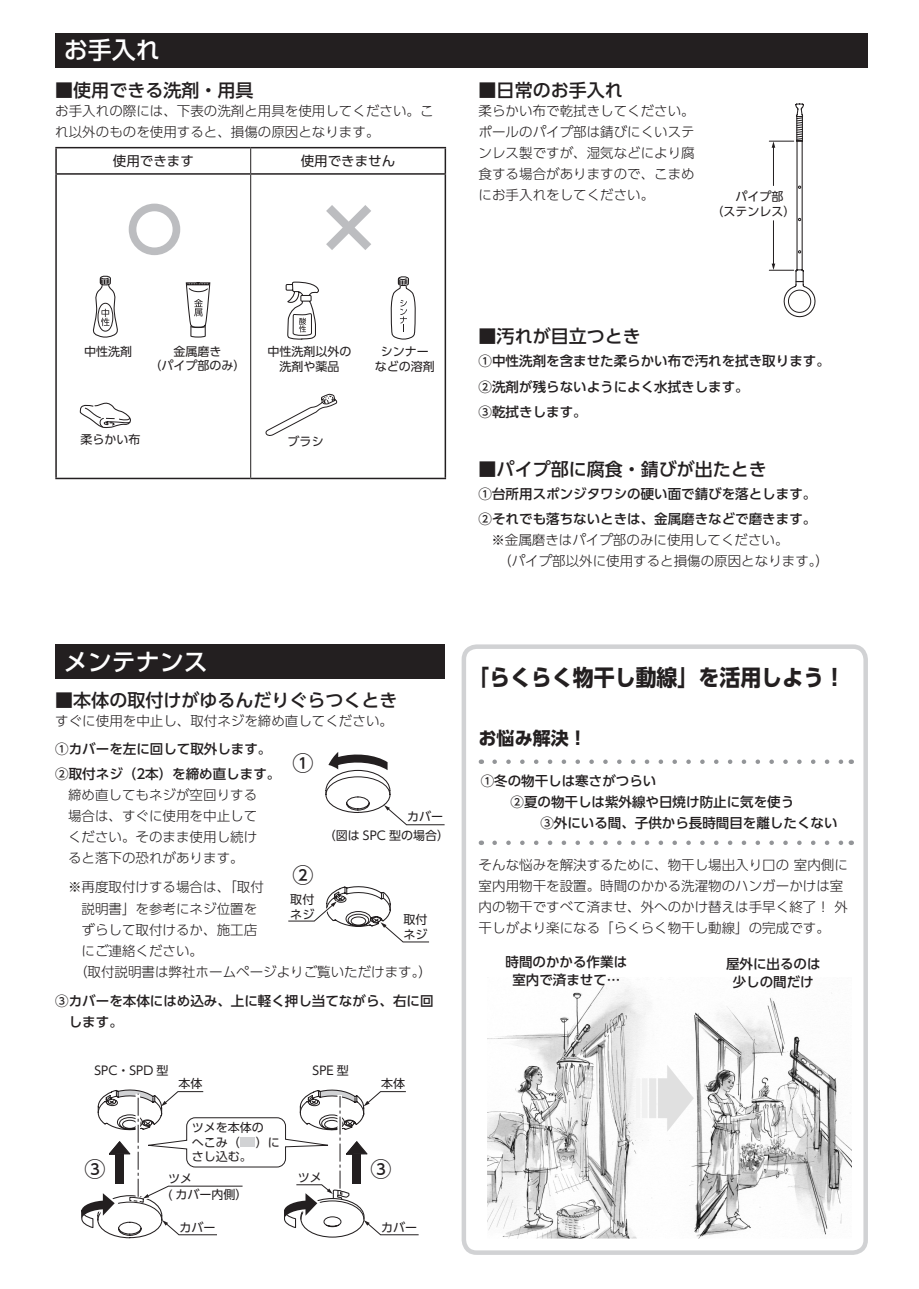
<style>
.page{position:relative;width:919px;height:1289px;background:#fff}
.page>*{position:absolute;margin:0;border:0;box-sizing:border-box;transform-origin:0 0}
.t1{font:500 24px "UD Shin Go Pro";color:#fff}
.t2{font:700 22.5px "UD Shin Go Pro";color:#231f20;scale:.93 1}
.t3{font:21px "UD Shin Go Pro Medium 90 msp RKSJ H";color:#231f20}
.t4{font:500 18px "UD Shin Go Pro";color:#231f20}
.t5{font:700 18px "UD Shin Go Pro";color:#231f20}
.t6{font:300 13.5px/21px "UD Shin Go Pro";color:#231f20}
.t7{font:500 13.5px/25.2px "UD Shin Go Pro";color:#231f20}
.t8{font:13.5px "UD Shin Go Pro";color:#231f20}
.t9{font:12px/14.4px "UD Shin Go Pro Regular 90 msp RKSJ H";color:#231f20}
</style>
<div class="page">
<div style="left:461px;top:644px;width:406px;height:610px;border:4px solid #d1d2d4;border-radius:13px"></div>
<div style="left:55px;top:33px;width:812px;height:34px;background:#231f20"></div>
<div style="left:55px;top:644px;width:389px;height:34px;background:#231f20"></div>
<svg style="left:250px;top:148px;width:1px;height:25px"></svg>
<hr style="left:250px;top:175px;width:1px;height:302px;background:#231f20">
<hr style="left:55px;top:175px;width:2px;height:302px;background:#231f20">
<hr style="left:444px;top:175px;width:2px;height:302px;background:#231f20">
<hr style="left:55px;top:477px;width:196px;height:2px;background:#231f20">
<hr style="left:251px;top:477px;width:195px;height:2px;background:#231f20">
<hr style="left:55px;top:147px;width:196px;height:1px;background:#231f20">
<hr style="left:55px;top:148px;width:2px;height:25px;background:#231f20">
<hr style="left:251px;top:147px;width:195px;height:1px;background:#231f20">
<hr style="left:444px;top:148px;width:2px;height:25px;background:#231f20">
<hr style="left:55px;top:173px;width:196px;height:2px;background:#231f20">
<hr style="left:251px;top:173px;width:195px;height:2px;background:#231f20">
<svg style="left:129px;top:204px;width:51px;height:51px"></svg>
<svg style="left:80px;top:402px;width:51px;height:26px"></svg>
<svg style="left:93px;top:275px;width:25px;height:63px"></svg>
<svg style="left:185px;top:282px;width:26px;height:56px"></svg>
<svg style="left:326px;top:205px;width:45px;height:45px"></svg>
<svg style="left:390px;top:276px;width:26px;height:64px"></svg>
<svg style="left:265px;top:393px;width:73px;height:43px"></svg>
<svg style="left:285px;top:281px;width:34px;height:59px"></svg>
<svg style="left:769px;top:103px;width:46px;height:214px"></svg>
<img style="left:487px;top:978px;width:364px;height:261px">
<svg style="left:482px;top:759px;width:368px;height:5px"></svg>
<svg style="left:482px;top:840px;width:368px;height:5px"></svg>
<svg style="left:494px;top:759px;width:349px;height:5px"></svg>
<svg style="left:494px;top:840px;width:349px;height:5px"></svg>
<svg style="left:325px;top:752px;width:119px;height:73px"></svg>
<svg style="left:288px;top:886px;width:141px;height:56px"></svg>
<svg style="left:81px;top:1089px;width:337px;height:149px"></svg>
<h1 class="t1" style="left:64px;top:31px;width:97px">お手入れ</h1>
<h3 class="t4" style="left:55px;top:75px;width:200px">■使用できる洗剤・用具</h3>
<p class="t6" style="left:55px;top:100px;width:380px">お手入れの際には、下表の洗剤と用具を使用してください。これ以外のものを使用すると、損傷の原因となります。</p>
<p class="t8" style="left:301px;top:150px;width:96px">使用できません</p>
<p class="t8" style="left:113px;top:150px;width:82px">使用できます</p>
<h3 class="t4" style="left:478px;top:75px;width:145px">■日常のお手入れ</h3>
<p class="t6" style="left:478px;top:100px;width:217px;text-align:justify">柔らかい布で乾拭きしてください。ポールのパイプ部は錆びにくいステンレス製ですが、湿気などにより腐食する場合がありますので、こまめにお手入れをしてください。</p>
<p class="t9" style="left:711px;top:189px;width:85px;text-indent:24px">パイプ部（ステンレス(</p>
<p class="t9" style="left:84px;top:343px;width:49px">中性洗剤</p>
<p class="t9" style="left:149px;top:343px;width:97px;text-align:center">金属磨き<br>（パイプ部のみ(</p>
<p class="t9" style="left:267px;top:344px;width:85px;text-align:center">中性洗剤以外の洗剤や薬品</p>
<p class="t9" style="left:375px;top:344px;width:61px;text-align:center">シンナーなどの溶剤</p>
<p class="t9" style="left:80px;top:432px;width:61px">柔らかい布</p>
<p class="t9" style="left:287px;top:434px;width:37px">ブラシ</p>
<h1 class="t1" style="left:64px;top:642px;width:145px">メンテナンス</h1>
<h3 class="t4" style="left:55px;top:685px;width:344px">■本体の取付けがゆるんだりぐらつくとき</h3>
<p class="t6" style="left:55px;top:710px;width:339px">すぐに使用を中止し、取付ネジを締め直してください。</p>
<p class="t7" style="left:55px;top:735px;width:226px">①カバーを左に回して取外します。<br>②取付ネジ（2本）を締め直します。</p>
<p class="t6" style="left:68px;top:783px;width:191px;text-align:justify">締め直してもネジが空回りする場合は、すぐに使用を中止してください。そのまま使用し続けると落下の恐れがあります。</p>
<p class="t6" style="left:68px;top:876px;width:197px">※再度取付けする場合は、「取付</p>
<p class="t6" style="left:82px;top:897px;width:177px">説明書」を参考にネジ位置を</p>
<p class="t6" style="left:82px;top:918px;width:177px">ずらして取付けるか、施工店</p>
<p class="t6" style="left:82px;top:939px;width:123px">にご連絡ください。</p>
<p class="t6" style="left:74px;top:960px;width:359px">（取付説明書は弊社ホームページよりご覧いただけます (。</p>
<p class="t7" style="left:69px;top:990px;width:366px;line-height:21px;text-indent:-14px">③カバーを本体にはめ込み、上に軽く押し当てながら、右に回します。</p>
<h3 class="t3" style="left:292px;top:746px;width:22px">1</h3>
<p class="t9" style="left:324px;top:807px;width:127px;line-height:18.1px;text-indent:83px">カバー（図は SPC 型の場合(</p>
<h3 class="t3" style="left:292px;top:858px;width:22px">2</h3>
<p class="t9" style="left:290px;top:891px;width:25px;line-height:15px">取付ネジ</p>
<p class="t9" style="left:403px;top:911px;width:25px;line-height:15px">取付ネジ</p>
<p class="t9" style="left:94px;top:1062px;width:75px">SPC・SPD 型</p>
<p class="t9" style="left:312px;top:1062px;width:38px">SPE 型</p>
<p class="t9" style="left:178px;top:1075px;width:25px">本体</p>
<p class="t9" style="left:381px;top:1075px;width:25px">本体</p>
<h3 class="t3" style="left:84px;top:1151px;width:22px">3</h3>
<p class="t9" style="left:192px;top:1120px;width:89px">ツメを本体の<br>へこみ（　 ）にさし込む。</p>
<p class="t9" style="left:168px;top:1169px;width:81px;line-height:16.5px">ツメ<br>( カバー内側(</p>
<p class="t9" style="left:298px;top:1169px;width:25px">ツメ</p>
<h3 class="t3" style="left:370px;top:1151px;width:22px">3</h3>
<p class="t9" style="left:179px;top:1219px;width:37px">カバー</p>
<p class="t9" style="left:381px;top:1219px;width:37px">カバー</p>
<h3 class="t4" style="left:478px;top:321px;width:163px">■汚れが目立つとき</h3>
<p class="t7" style="left:478px;top:348px;width:352px">①中性洗剤を含ませた柔らかい布で汚れを拭き取ります。<br>②洗剤が残らないようによく水拭きします。<br>③乾拭きします。</p>
<h3 class="t4" style="left:478px;top:454px;width:289px">■パイプ部に腐食・錆びが出たとき</h3>
<p class="t7" style="left:478px;top:481px;width:339px">①台所用スポンジタワシの硬い面で錆びを落とします。<br>②それでも落ちないときは、金属磨きなどで磨きます。</p>
<p class="t6" style="left:498px;top:529px;width:332px;text-indent:-7px">※金属磨きはパイプ部のみに使用してください。<br>（パイプ部以外に使用すると損傷の原因となります (。</p>
<h2 class="t2" style="left:468px;top:658px;width:407px">「らくらく物干し動線」を活用しよう!</h2>
<h3 class="t5" style="left:478px;top:723px;width:109px">お悩み解決!</h3>
<p class="t7" style="left:480px;top:768px;width:177px">①冬の物干しは寒さがつらい</p>
<p class="t7" style="left:510px;top:789px;width:285px">②夏の物干しは紫外線や日焼け防止に気を使う</p>
<p class="t7" style="left:540px;top:810px;width:298px">③外にいる間、子供から長時間目を離したくない</p>
<p class="t6" style="left:478px;top:853px;width:370px">そんな悩みを解決するために、物干し場出入り口の室内側に室内用物干を設置。時間のかかる洗濯物のハンガーかけは室内の物干ですべて済ませ、外へのかけ替えは手早く終了！外干しがより楽になる「らくらく物干し動線」の完成です。</p>
<p class="t7" style="left:505px;top:952px;width:123px;line-height:18px;text-align:center">時間のかかる作業は室内で済ませて...</p>
<p class="t7" style="left:726px;top:954px;width:96px;line-height:18px;text-align:center">屋外に出るのは少しの間だけ</p>
</div>
